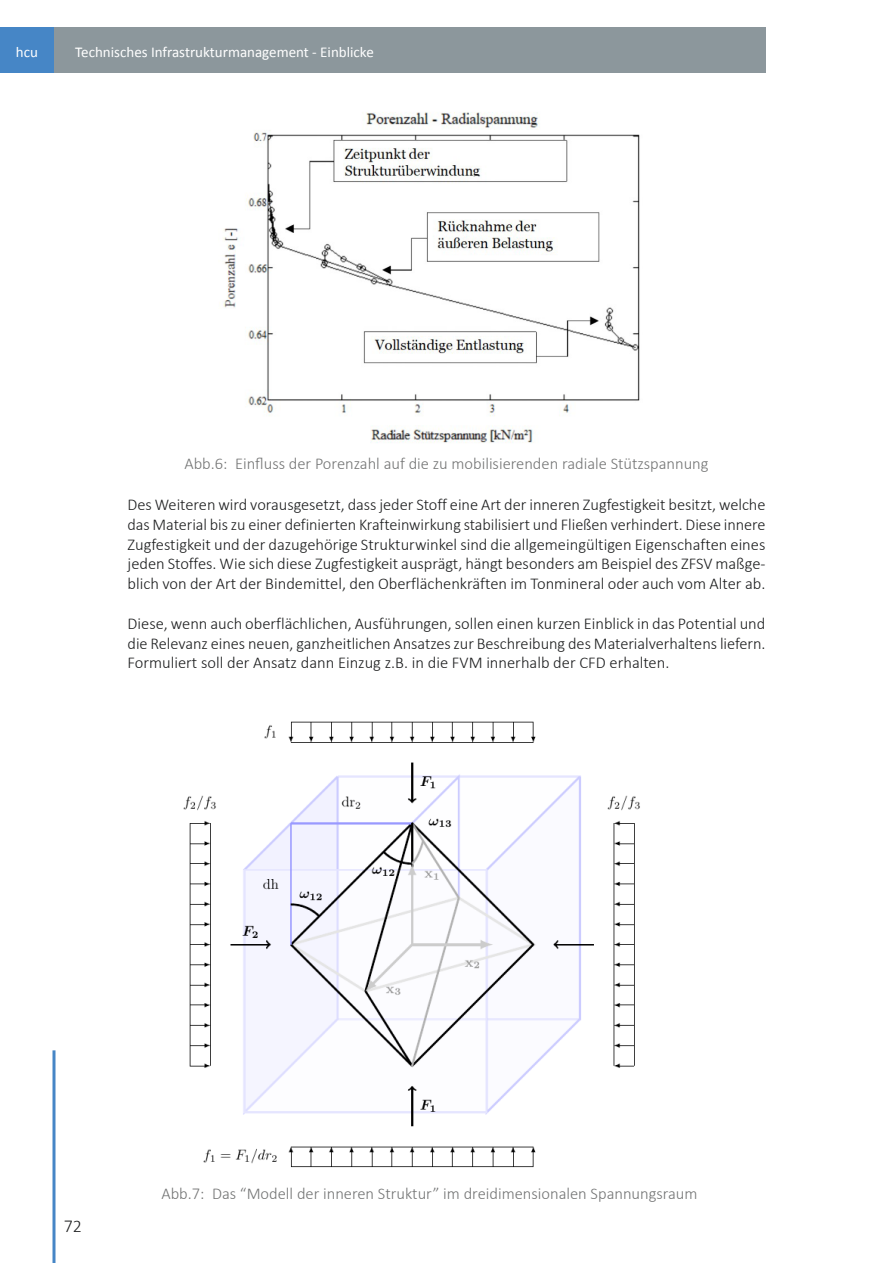
<style>
.page{position:relative;width:893px;height:1263px;background:#fff}
.page>*{position:absolute;margin:0;border:0;box-sizing:border-box;transform-origin:0 0}
.t1{font:300 18px "Calibri";color:#1d1e1f}
.t2{font:16.5px/19.8px "Calibri Light 2";color:#1d1e1f;text-align:justify}
.t3{font:16.5px "Calibri Light 2";color:#747575}
.t4{font:15px "Calibri";color:#fff}
</style>
<div class="page">
<div style="left:0;top:28px;width:54px;height:45px;background:#4686c6"></div>
<div style="left:54px;top:28px;width:711px;height:45px;background:#8c979c"></div>
<svg style="left:52px;top:1050px;width:4px;height:213px"></svg>
<img style="left:183px;top:721px;width:457px;height:447px">
<img style="left:223px;top:112px;width:417px;height:331px">
<p class="t4" style="left:16px;top:42px;width:24px">hcu</p>
<p class="t4" style="left:75px;top:43px;width:300px">Technisches Infrastrukturmanagement - Einblicke</p>
<p class="t3" style="left:184px;top:453px;width:526px">Abb.6: Einfluss der Porenzahl auf die zu mobilisierenden radiale Stützspannung</p>
<p class="t2" style="left:128px;top:494px;width:639px">Des Weiteren wird vorausgesetzt, dass jeder Stoff eine Art der inneren Zugfestigkeit besitzt, welche das Material bis zu einer definierten Krafteinwirkung stabilisiert und Fließen verhindert. Diese innere Zugfestigkeit und der dazugehörige Strukturwinkel sind die allgemeingültigen Eigenschaften eines jeden Stoffes. Wie sich diese Zugfestigkeit ausprägt, hängt besonders am Beispiel des ZFSV maßge&shy;blich von der Art der Bindemittel, den Oberflächenkräften im Tonmineral oder auch vom Alter ab.</p>
<p class="t2" style="left:128px;top:613px;width:639px">Diese, wenn auch oberflächlichen, Ausführungen, sollen einen kurzen Einblick in das Potential und die Relevanz eines neuen, ganzheitlichen Ansatzes zur Beschreibung des Materialverhaltens liefern.<br>Formuliert soll der Ansatz dann Einzug z.B. in die FVM innerhalb der CFD erhalten.</p>
<p class="t1" style="left:64px;top:1215px;width:20px">72</p>
<p class="t3" style="left:161px;top:1183px;width:538px">Abb.7: Das “Modell der inneren Struktur” im dreidimensionalen Spannungsraum</p>
</div>
